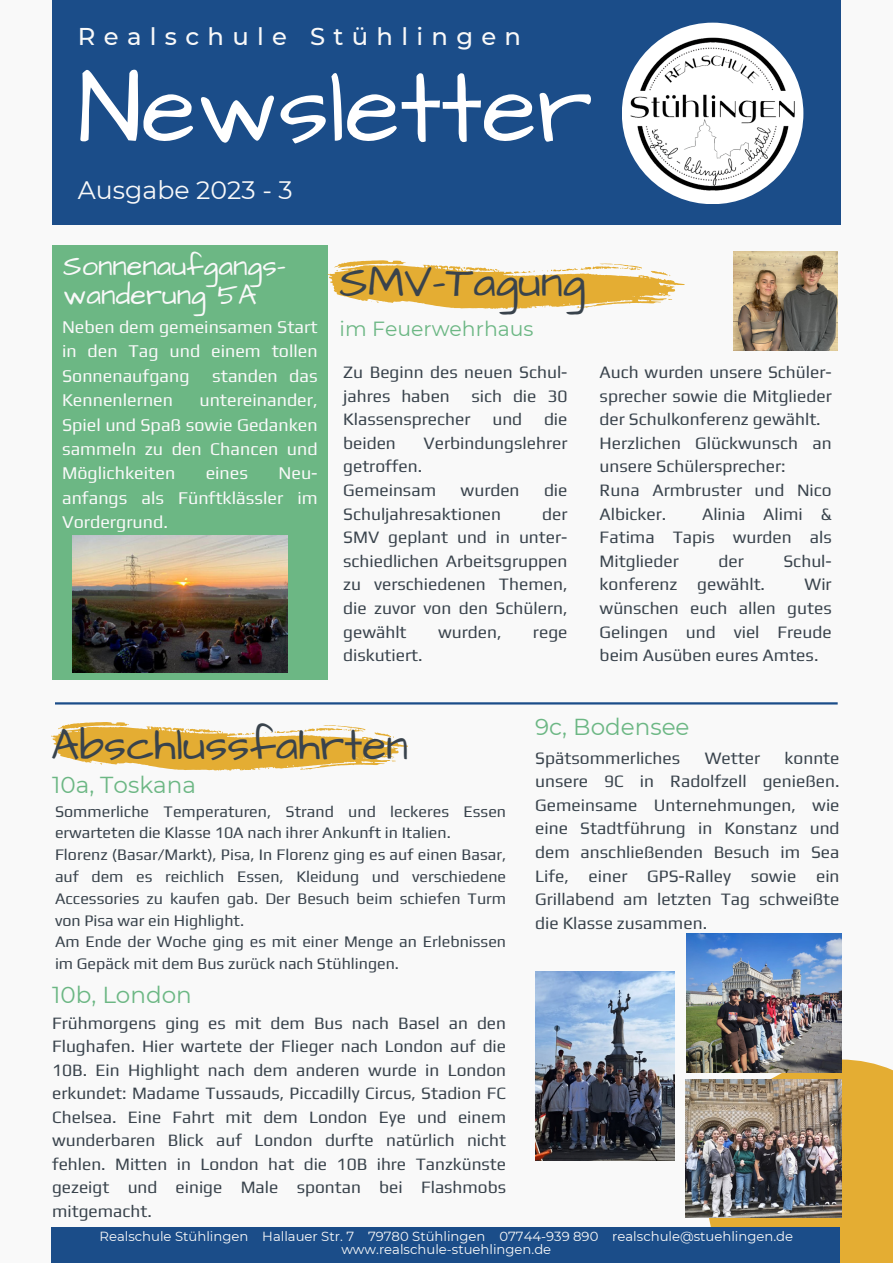
<style>
.page{position:relative;width:893px;height:1264px;background:#fff}
.page>*{position:absolute;margin:0;border:0;box-sizing:border-box;transform-origin:0 0}
.t1{font:101.4px "Architects Daughter";color:#fff}
.t2{font:44.1px "Architects Daughter";color:#39434c}
.t3{font:28.95px/28.8px "Architects Daughter";color:#f9f9f9}
.t4{font:25.2px "Montserrat";color:#f9f9f9}
.t5{font:500 24.3px "Montserrat";letter-spacing:.34em;color:#f9f9f9}
.t6{font:23.1px "Montserrat";color:#6cb784}
.t7{font:20.4px "Montserrat";color:#6cb784}
.t8{font:17.85px/24.5px "Play";color:#f9f9f9;text-align:justify}
.t9{font:17.4px/23.5px "Play";color:#39434c;text-align:justify}
.t10{font:17.25px/23.5px "Play";color:#39434c;text-align:justify}
.t11{font:16.05px/21.8px "Play";color:#39434c}
.t12{font:13.2px "Montserrat";color:#f9f9f9}
</style>
<div class="page">
<div style="left:0;top:0;width:892px;height:1262px;background:#f9f9f9"></div>
<div style="left:52px;top:245px;width:275px;height:435px;background:#6cb784"></div>
<hr style="left:55px;top:702px;width:782px;height:2px;background:#1b4d89">
<img style="left:733px;top:251px;width:104px;height:99px">
<div style="left:52px;top:0;width:788px;height:225px;background:#1b4d89"></div>
<div style="left:621px;top:23px;width:182px;height:181px;background:#fff;border-radius:50%"></div>
<img style="left:625px;top:29px;width:172px;height:172px">
<div style="left:706px;top:1059px;width:186px;height:203px;background:#e4ad33"></div>
<div style="left:51px;top:1226px;width:788px;height:36px;background:#1b4d89"></div>
<img style="left:686px;top:933px;width:155px;height:139px">
<img style="left:535px;top:971px;width:139px;height:189px">
<img style="left:685px;top:1079px;width:156px;height:138px">
<img style="left:72px;top:535px;width:215px;height:137px">
<svg style="left:327px;top:260px;width:357px;height:49px"></svg>
<svg style="left:51px;top:722px;width:356px;height:48px"></svg>
<p class="t5" style="left:78px;top:21px;width:444px">Realschule Stühlingen</p>
<p class="t1" style="left:78px;top:41px;width:516px">Newsletter</p>
<p class="t4" style="left:78px;top:174px;width:216px">Ausgabe 2023 - 3</p>
<p class="t3" style="left:63px;top:252px;width:224px">Sonnenaufgangs&shy;wanderung 5A</p>
<p class="t8" style="left:62px;top:314px;width:257px">Neben dem gemeinsamen Start in den Tag und einem tollen Sonnenaufgang</p>
<p class="t8" style="left:212px;top:363px;width:107px">standen das</p>
<p class="t8" style="left:62px;top:387px;width:257px;text-indent:137px">untereinander, Spiel und Spaß sowie Gedanken sammeln zu den Chancen und Möglichkeiten</p>
<p class="t8" style="left:62px;top:387px;width:112px">Kennenlernen</p>
<p class="t8" style="left:206px;top:461px;width:44px">eines</p>
<p class="t8" style="left:62px;top:461px;width:257px;text-indent:216px">Neu&shy;anfangs als Fünftklässler im Vordergrund.</p>
<p class="t2" style="left:339px;top:252px;width:247px">SMV-Tagung</p>
<p class="t7" style="left:339px;top:316px;width:195px">im Feuerwehrhaus</p>
<p class="t9" style="left:343px;top:360px;width:226px">Zu Beginn des neuen Schul&shy;jahres haben sich die 30<br>Klassensprecher</p>
<p class="t9" style="left:492px;top:407px;width:31px">und</p>
<p class="t9" style="left:544px;top:407px;width:25px">die</p>
<p class="t9" style="left:343px;top:431px;width:54px">beiden</p>
<p class="t9" style="left:423px;top:431px;width:145px">Verbindungslehrer</p>
<p class="t9" style="left:343px;top:454px;width:80px">getroffen.</p>
<p class="t9" style="left:343px;top:478px;width:94px">Gemeinsam</p>
<p class="t9" style="left:460px;top:478px;width:60px">wurden</p>
<p class="t9" style="left:544px;top:478px;width:25px">die</p>
<p class="t9" style="left:343px;top:501px;width:159px">Schuljahresaktionen</p>
<p class="t9" style="left:343px;top:501px;width:226px;text-indent:199px">der SMV geplant und in unter&shy;schiedlichen Arbeitsgruppen zu verschiedenen Themen, die zuvor von den Schülern, gewählt</p>
<p class="t9" style="left:438px;top:619px;width:65px">wurden,</p>
<p class="t9" style="left:533px;top:619px;width:36px">rege</p>
<p class="t9" style="left:343px;top:643px;width:81px">diskutiert.</p>
<p class="t9" style="left:599px;top:360px;width:234px">Auch wurden unsere Schüler&shy;sprecher sowie die Mitglieder der Schulkonferenz gewählt.</p>
<p class="t9" style="left:599px;top:431px;width:234px">Herzlichen Glückwunsch an unsere Schülersprecher:</p>
<p class="t9" style="left:599px;top:478px;width:233px">Runa Armbruster und Nico<br>Albicker.</p>
<p class="t9" style="left:599px;top:501px;width:234px;text-indent:102px">Alinia Alimi &amp; Fatima Tapis wurden als Mitglieder</p>
<p class="t9" style="left:718px;top:549px;width:27px">der</p>
<p class="t9" style="left:783px;top:549px;width:50px">Schul-</p>
<p class="t9" style="left:599px;top:572px;width:167px">konferenz gewählt.</p>
<p class="t9" style="left:599px;top:572px;width:234px;text-indent:205px">Wir wünschen euch allen gutes Gelingen und viel Freude beim Ausüben eures Amtes.</p>
<p class="t2" style="left:51px;top:715px;width:358px">Abschlussfahrten</p>
<p class="t6" style="left:52px;top:770px;width:145px">10a, Toskana</p>
<p class="t11" style="left:55px;top:799px;width:452px">Sommerliche Temperaturen, Strand und leckeres Essen erwarteten die Klasse 10A nach ihrer Ankunft in Italien.</p>
<p class="t11" style="left:55px;top:843px;width:452px;text-align:justify">Florenz (Basar/Markt), Pisa, In Florenz ging es auf einen Basar, auf dem es reichlich Essen, Kleidung und verschiedene Accessories zu kaufen gab. Der Besuch beim schiefen Turm von Pisa war ein Highlight.</p>
<p class="t11" style="left:55px;top:930px;width:452px">Am Ende der Woche ging es mit einer Menge an Erlebnissen im Gepäck mit dem Bus zurück nach Stühlingen.</p>
<p class="t6" style="left:52px;top:980px;width:141px">10b, London</p>
<p class="t10" style="left:52px;top:1010px;width:455px">Frühmorgens ging es mit dem Bus nach Basel an den Flughafen. Hier wartete der Flieger nach London auf die 10B. Ein Highlight nach dem anderen wurde in London erkundet: Madame Tussauds, Piccadilly Circus, Stadion FC Chelsea. Eine Fahrt mit dem London Eye und einem wunderbaren Blick auf London durfte natürlich nicht fehlen. Mitten in London hat die 10B ihre Tanzkünste gezeigt und einige Male spontan bei Flashmobs mitgemacht.</p>
<p class="t6" style="left:535px;top:712px;width:156px">9c, Bodensee</p>
<p class="t9" style="left:535px;top:745px;width:146px">Spätsommerliches</p>
<p class="t9" style="left:704px;top:745px;width:57px">Wetter</p>
<p class="t9" style="left:535px;top:745px;width:306px;text-indent:249px">konnte unsere 9C in Radolfzell genießen.<br>Gemeinsame Unternehmungen, wie eine Stadtführung in Konstanz und dem anschließenden Besuch im Sea Life, einer GPS-Ralley sowie ein Grillabend am letzten Tag schweißte die Klasse zusammen.</p>
<p class="t12" style="left:99px;top:1227px;width:695px">Realschule Stühlingen Hallauer Str. 7 79780 Stühlingen 07744-939 890 realschule@stuehlingen.de</p>
<p class="t12" style="left:341px;top:1241px;width:211px">www.realschule-stuehlingen.de</p>
</div>
